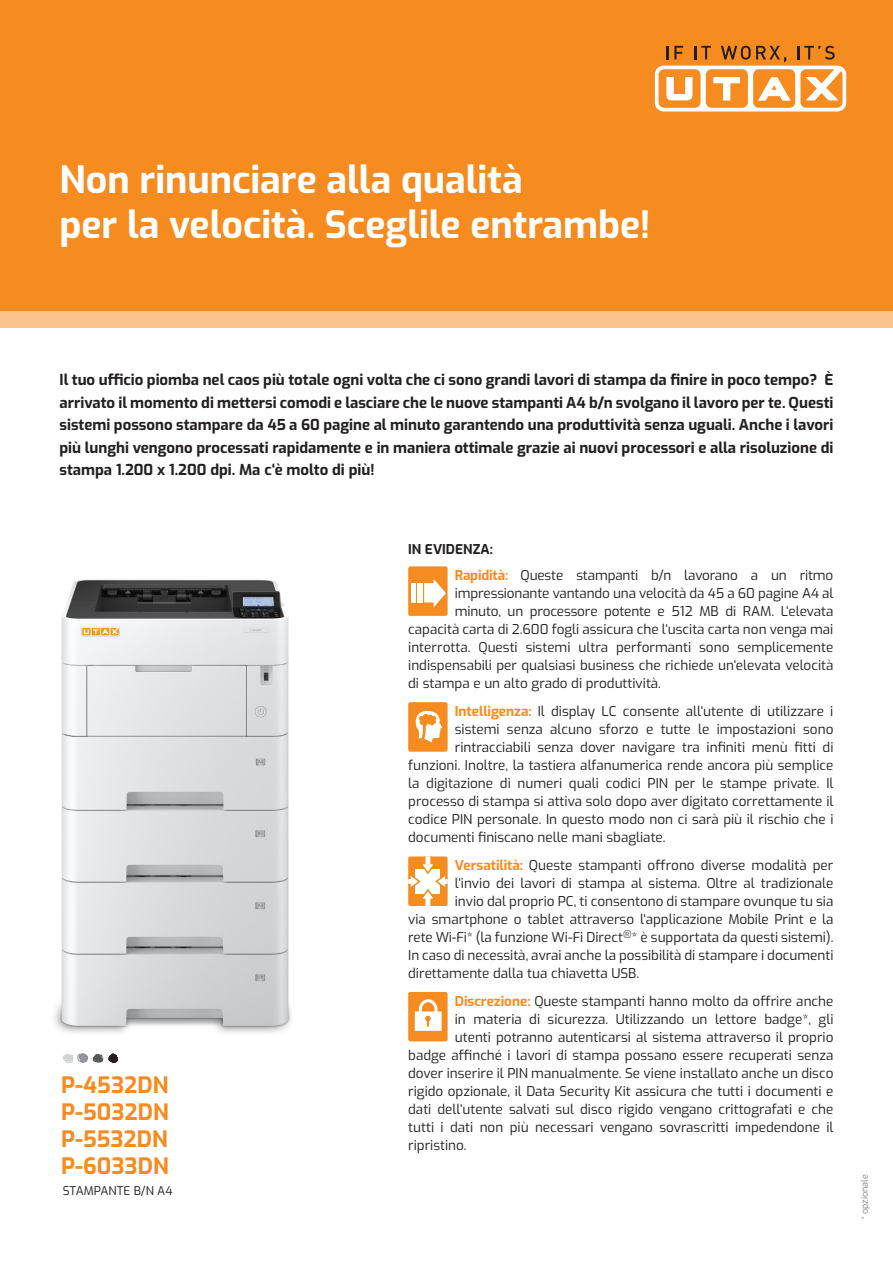
<style>
.page{position:relative;width:893px;height:1263px;background:#fff}
.page>*{position:absolute;margin:0;border:0;box-sizing:border-box;transform-origin:0 0}
.t1{font:700 37.5px "Exo";color:#fff}
.UTAX_Systeminfo{font:700 22.5px "Exo";letter-spacing:.005em;color:#f68b1f}
.t2{font:700 15px/22.5px "Exo";color:#231f20;text-align:justify}
._1_Highlights_Fließt{font:13.5px "Exo";color:#231f20}
.Titel_Headline{font:700 13.5px "Exo";color:#231f20}
.UTAX_Systeminfo-2{font:12px "Exo";color:#231f20}
._1_Einleitungstext{font:9px "Exo";color:#808285}
.s1{font-weight:700;color:#f68b1f}
</style>
<div class="page">
<img style="left:54px;top:579px;width:237px;height:479px">
<div style="left:0;top:0;width:893px;height:310px;background:#f68b1f"></div>
<div style="left:0;top:310px;width:893px;height:17px;background:#fac58f"></div>
<div style="left:408px;top:566px;width:40px;height:50px;background:#f68b1f;border-radius:2px"></div>
<div style="left:418px;top:583px;width:5px;height:19px;background:#fff"></div>
<hr style="left:413px;top:583px;width:3px;height:19px;background:#fff">
<svg style="left:411px;top:583px;width:1px;height:19px"></svg>
<svg style="left:424px;top:579px;width:22px;height:28px"></svg>
<div style="left:408px;top:702px;width:40px;height:50px;background:#f68b1f;border-radius:2px"></div>
<svg style="left:416px;top:711px;width:26px;height:32px"></svg>
<svg style="left:408px;top:856px;width:40px;height:50px"></svg>
<div style="left:408px;top:992px;width:40px;height:49px;background:#f68b1f;border-radius:2px"></div>
<svg style="left:415px;top:999px;width:27px;height:32px"></svg>
<div style="left:655px;top:66px;width:191px;height:45px;background:#fff;border-radius:9px"></div>
<div style="left:658px;top:69px;width:43px;height:39px;background:#f68b1f;border-radius:6px"></div>
<div style="left:706px;top:69px;width:42px;height:39px;background:#f68b1f;border-radius:6px"></div>
<div style="left:753px;top:69px;width:42px;height:39px;background:#f68b1f;border-radius:6px"></div>
<div style="left:800px;top:69px;width:42px;height:39px;background:#f68b1f;border-radius:6px"></div>
<svg style="left:666px;top:77px;width:26px;height:23px"></svg>
<svg style="left:713px;top:77px;width:27px;height:23px"></svg>
<svg style="left:805px;top:69px;width:37px;height:31px"></svg>
<svg style="left:758px;top:77px;width:33px;height:24px"></svg>
<svg style="left:666px;top:46px;width:17px;height:13px"></svg>
<svg style="left:694px;top:46px;width:17px;height:13px"></svg>
<svg style="left:721px;top:46px;width:65px;height:16px"></svg>
<svg style="left:798px;top:46px;width:37px;height:14px"></svg>
<svg style="left:63px;top:1053px;width:55px;height:10px"></svg>
<p class="t1" style="left:60px;top:151px;width:465px">Non rinunciare alla qualità</p>
<p class="t1" style="left:60px;top:196px;width:592px">per la velocità. Sceglile entrambe!</p>
<p class="t2" style="left:60px;top:367px;width:775px">Il tuo ufficio piomba nel caos più totale ogni volta che ci sono grandi lavori di stampa da finire in poco tempo? È arrivato il momento di mettersi comodi e lasciare che le nuove stampanti A4 b/n svolgano il lavoro per te. Questi sistemi possono stampare da 45 a 60 pagine al minuto garantendo una produttività senza uguali. Anche i lavori più lunghi vengono processati rapidamente e in maniera ottimale grazie ai nuovi processori e alla risoluzione di stampa 1.200 x 1.200 dpi. Ma c‘è molto di più!</p>
<p class="Titel_Headline" style="left:408px;top:538px;width:86px">IN EVIDENZA:</p>
<p class="_1_Highlights_Fließt" style="left:455px;top:565px;width:380px"><span class="s1">Rapidità:</span> Queste stampanti b/n lavorano a un ritmo</p>
<p class="_1_Highlights_Fließt" style="left:455px;top:583px;width:380px">impressionante vantando una velocità da 45 a 60 pagine A4 al</p>
<p class="_1_Highlights_Fließt" style="left:455px;top:601px;width:380px">minuto, un processore potente e 512 MB di RAM. L‘elevata</p>
<p class="_1_Highlights_Fließt" style="left:408px;top:619px;width:427px">capacità carta di 2.600 fogli assicura che l‘uscita carta non venga mai</p>
<p class="_1_Highlights_Fließt" style="left:408px;top:637px;width:427px">interrotta. Questi sistemi ultra performanti sono semplicemente</p>
<p class="_1_Highlights_Fließt" style="left:408px;top:655px;width:427px">indispensabili per qualsiasi business che richiede un‘elevata velocità</p>
<p class="_1_Highlights_Fließt" style="left:408px;top:673px;width:254px">di stampa e un alto grado di produttività.</p>
<p class="_1_Highlights_Fließt" style="left:455px;top:701px;width:380px"><span class="s1">Intelligenza:</span> Il display LC consente all‘utente di utilizzare i</p>
<p class="_1_Highlights_Fließt" style="left:455px;top:719px;width:380px">sistemi senza alcuno sforzo e tutte le impostazioni sono</p>
<p class="_1_Highlights_Fließt" style="left:455px;top:737px;width:380px">rintracciabili senza dover navigare tra infiniti menù fitti di</p>
<p class="_1_Highlights_Fließt" style="left:408px;top:755px;width:427px">funzioni. Inoltre, la tastiera alfanumerica rende ancora più semplice</p>
<p class="_1_Highlights_Fließt" style="left:408px;top:773px;width:427px">la digitazione di numeri quali codici PIN per le stampe private. Il</p>
<p class="_1_Highlights_Fließt" style="left:408px;top:791px;width:427px">processo di stampa si attiva solo dopo aver digitato correttamente il</p>
<p class="_1_Highlights_Fließt" style="left:408px;top:809px;width:427px">codice PIN personale. In questo modo non ci sarà più il rischio che i</p>
<p class="_1_Highlights_Fließt" style="left:408px;top:827px;width:259px">documenti finiscano nelle mani sbagliate.</p>
<p class="_1_Highlights_Fließt" style="left:455px;top:855px;width:380px"><span class="s1">Versatilità:</span> Queste stampanti offrono diverse modalità per</p>
<p class="_1_Highlights_Fließt" style="left:455px;top:873px;width:380px">l‘invio dei lavori di stampa al sistema. Oltre al tradizionale</p>
<p class="_1_Highlights_Fließt" style="left:455px;top:891px;width:380px">invio dal proprio PC, ti consentono di stampare ovunque tu sia</p>
<p class="_1_Highlights_Fließt" style="left:408px;top:909px;width:427px">via smartphone o tablet attraverso l‘applicazione Mobile Print e la</p>
<p class="_1_Highlights_Fließt" style="left:408px;top:927px;width:427px">rete Wi-Fi* (la funzione Wi-Fi Direct<sup>®</sup>* è supportata da questi sistemi).</p>
<p class="_1_Highlights_Fließt" style="left:408px;top:945px;width:427px">In caso di necessità, avrai anche la possibilità di stampare i documenti</p>
<p class="_1_Highlights_Fließt" style="left:408px;top:963px;width:232px">direttamente dalla tua chiavetta USB.</p>
<p class="_1_Highlights_Fließt" style="left:455px;top:991px;width:380px"><span class="s1">Discrezione:</span> Queste stampanti hanno molto da offrire anche</p>
<p class="_1_Highlights_Fließt" style="left:455px;top:1009px;width:380px">in materia di sicurezza. Utilizzando un lettore badge*, gli</p>
<p class="_1_Highlights_Fließt" style="left:455px;top:1027px;width:380px">utenti potranno autenticarsi al sistema attraverso il proprio</p>
<p class="_1_Highlights_Fließt" style="left:408px;top:1045px;width:427px">badge affinché i lavori di stampa possano essere recuperati senza</p>
<p class="_1_Highlights_Fließt" style="left:408px;top:1063px;width:427px">dover inserire il PIN manualmente. Se viene installato anche un disco</p>
<p class="_1_Highlights_Fließt" style="left:408px;top:1081px;width:427px">rigido opzionale, il Data Security Kit assicura che tutti i documenti e</p>
<p class="_1_Highlights_Fließt" style="left:408px;top:1099px;width:427px">dati dell‘utente salvati sul disco rigido vengano crittografati e che</p>
<p class="_1_Highlights_Fließt" style="left:408px;top:1117px;width:427px">tutti i dati non più necessari vengano sovrascritti impedendone il</p>
<p class="_1_Highlights_Fließt" style="left:408px;top:1135px;width:60px">ripristino.</p>
<p class="UTAX_Systeminfo" style="left:61px;top:1068px;width:109px">P-4532DN</p>
<p class="UTAX_Systeminfo" style="left:61px;top:1095px;width:110px">P-5032DN</p>
<p class="UTAX_Systeminfo" style="left:61px;top:1122px;width:109px">P-5532DN</p>
<p class="UTAX_Systeminfo" style="left:61px;top:1149px;width:109px">P-6033DN</p>
<p class="UTAX_Systeminfo-2" style="left:63px;top:1182px;width:111px">STAMPANTE B/N A4</p>
<p class="_1_Einleitungstext" style="left:858px;top:1220px;width:48px;rotate:-90deg">* opzionale</p>
</div>
